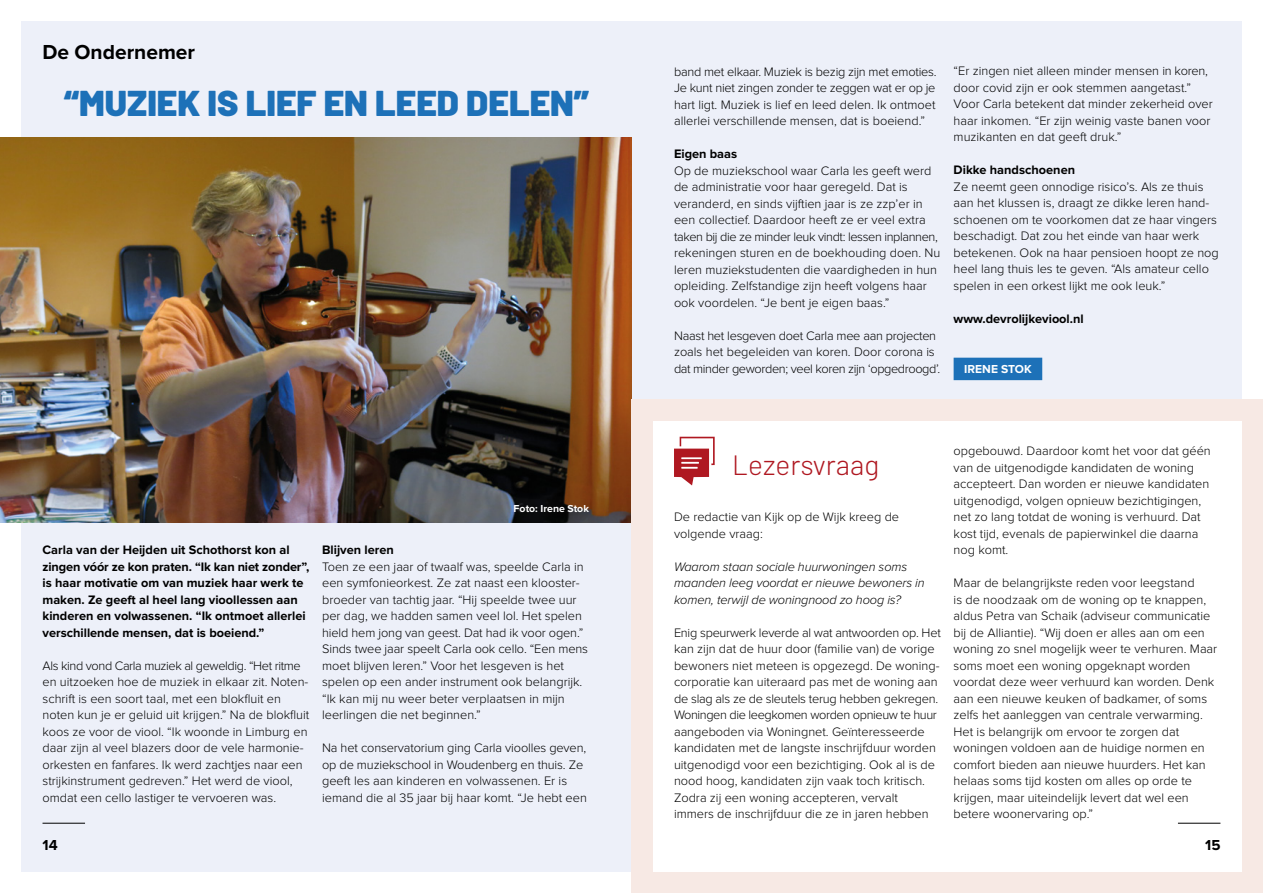
<style>
.page{position:relative;width:1263px;height:893px;background:#fff}
.page>*{position:absolute;margin:0;border:0;box-sizing:border-box;transform-origin:0 0}
.t1{font:900 36px "Barlow";color:#1d71b8}
.t2{font:300 28.05px "Barlow";color:#af1821}
.t3{font:700 21px "Proxima Nova";color:#000}
.t4{font:700 15px "Proxima Nova";color:#000}
.t5{font:300 12.75px/16.5px "Proxima Nova";color:#000}
.t6{font:700 12.75px/16.5px "Proxima Nova";color:#000}
.t7{font:300 12.75px/16.5px "Proxima Nova";letter-spacing:-.02em;color:#000}
.t8{font:italic 300 12.75px/16.5px "Proxima Nova";letter-spacing:-.01em;color:#000}
.t9{font:700 12px "Proxima Nova";color:#fff}
.t10{font:700 10.5px "Proxima Nova";color:#fff}
</style>
<div class="page">
<div style="left:21px;top:21px;width:1221px;height:851px;background:#edf0f9"></div>
<img style="left:0;top:137px;width:631px;height:385px">
<div style="left:954px;top:358px;width:88px;height:22px;background:#1d71b8"></div>
<hr style="left:43px;top:823px;width:42px;height:1px;background:#000">
<div style="left:631px;top:400px;width:632px;height:493px;background:#f7e9e4"></div>
<div style="left:653px;top:421px;width:589px;height:451px;background:#fff"></div>
<svg style="left:674px;top:437px;width:41px;height:48px"></svg>
<hr style="left:1178px;top:823px;width:42px;height:1px;background:#000">
<h3 class="t3" style="left:43px;top:40px;width:154px">De Ondernemer</h3>
<h1 class="t1" style="left:64px;top:81px;width:527px">“MUZIEK IS LIEF EN LEED DELEN”</h1>
<p class="t10" style="left:514px;top:502px;width:77px">Foto: Irene Stok</p>
<p class="t6" style="left:43px;top:542px;width:268px">Carla van der Heijden uit Schothorst kon al zingen vóór ze kon praten. “Ik kan niet zonder”, is haar motivatie om van muziek haar werk te maken. Ze geeft al heel lang vioollessen aan kinderen en volwassenen. “Ik ontmoet allerlei verschillende mensen, dat is boeiend.”</p>
<p class="t5" style="left:43px;top:658px;width:268px">Als kind vond Carla muziek al geweldig. “Het ritme en uitzoeken hoe de muziek in elkaar zit. Noten&shy;schrift is een soort taal, met een blokfluit en noten kun je er geluid uit krijgen.” Na de blokfluit koos ze voor de viool. “Ik woonde in Limburg en daar zijn al veel blazers door de vele harmonie&shy;orkesten en fanfares. Ik werd zachtjes naar een strijkinstrument gedreven.” Het werd de viool, omdat een cello lastiger te vervoeren was.</p>
<p class="t6" style="left:322px;top:542px;width:73px">Blijven leren</p>
<p class="t5" style="left:322px;top:559px;width:267px">Toen ze een jaar of twaalf was, speelde Carla in een symfonieorkest. Ze zat naast een klooster&shy;broeder van tachtig jaar. “Hij speelde twee uur per dag, we hadden samen veel lol. Het spelen hield hem jong van geest. Dat had ik voor ogen.” Sinds twee jaar speelt Carla ook cello. “Een mens moet blijven leren.” Voor het lesgeven is het spelen op een ander instrument ook belangrijk. “Ik kan mij nu weer beter verplaatsen in mijn leerlingen die net beginnen.”</p>
<p class="t5" style="left:322px;top:740px;width:266px">Na het conservatorium ging Carla vioolles geven, op de muziekschool in Woudenberg en thuis. Ze geeft les aan kinderen en volwassenen. Er is iemand die al 35 jaar bij haar komt. “Je hebt een</p>
<p class="t4" style="left:43px;top:837px;width:17px">14</p>
<p class="t5" style="left:674px;top:64px;width:264px;text-align:justify">band met elkaar. Muziek is bezig zijn met emoties.<br>Je kunt niet zingen zonder te zeggen wat er op je hart ligt. Muziek is lief en leed delen. Ik ontmoet allerlei verschillende mensen, dat is boeiend.”</p>
<p class="t6" style="left:674px;top:146px;width:65px">Eigen baas</p>
<p class="t5" style="left:674px;top:163px;width:268px">Op de muziekschool waar Carla les geeft werd de administratie voor haar geregeld. Dat is veranderd, en sinds vijftien jaar is ze zzp’er in een collectief. Daardoor heeft ze er veel extra taken bij die ze minder leuk vindt: lessen inplannen, rekeningen sturen en de boekhouding doen. Nu leren muziekstudenten die vaardigheden in hun opleiding. Zelfstandige zijn heeft volgens haar ook voordelen. “Je bent je eigen baas.”</p>
<p class="t7" style="left:674px;top:328px;width:268px">Naast het lesgeven doet Carla mee aan projecten zoals het begeleiden van koren. Door corona is dat minder geworden; veel koren zijn ‘opgedroogd’.</p>
<p class="t5" style="left:954px;top:64px;width:261px">“Er zingen niet alleen minder mensen in koren, door covid zijn er ook stemmen aangetast.” Voor Carla betekent dat minder zekerheid over haar inkomen. “Er zijn weinig vaste banen voor muzikanten en dat geeft druk.”</p>
<p class="t6" style="left:954px;top:162px;width:123px">Dikke handschoenen</p>
<p class="t5" style="left:954px;top:179px;width:267px">Ze neemt geen onnodige risico’s. Als ze thuis aan het klussen is, draagt ze dikke leren hand&shy;schoenen om te voorkomen dat ze haar vingers beschadigt. Dat zou het einde van haar werk betekenen. Ook na haar pensioen hoopt ze nog heel lang thuis les te geven. “Als amateur cello spelen in een orkest lijkt me ook leuk.”</p>
<p class="t6" style="left:954px;top:311px;width:132px">www.devrolijkeviool.nl</p>
<p class="t9" style="left:964px;top:362px;width:69px">IRENE STOK</p>
<h2 class="t2" style="left:732px;top:448px;width:148px">Lezersvraag</h2>
<p class="t5" style="left:674px;top:509px;width:227px">De redactie van Kijk op de Wijk kreeg de volgende vraag:</p>
<p class="t8" style="left:674px;top:559px;width:252px">Waarom staan sociale huurwoningen soms maanden leeg voordat er nieuwe bewoners in komen, terwijl de woningnood zo hoog is?</p>
<p class="t5" style="left:674px;top:625px;width:268px">Enig speurwerk leverde al wat antwoorden op. Het kan zijn dat de huur door (familie van) de vorige bewoners niet meteen is opgezegd. De woning&shy;corporatie kan uiteraard pas met de woning aan de slag als ze de sleutels terug hebben gekregen.<br>Woningen die leegkomen worden opnieuw te huur aangeboden via Woningnet. Geïnteresseerde kandidaten met de langste inschrijfduur worden uitgenodigd voor een bezichtiging. Ook al is de nood hoog, kandidaten zijn vaak toch kritisch.<br>Zodra zij een woning accepteren, vervalt immers de inschrijfduur die ze in jaren hebben</p>
<p class="t5" style="left:954px;top:443px;width:259px">opgebouwd. Daardoor komt het voor dat géén van de uitgenodigde kandidaten de woning accepteert. Dan worden er nieuwe kandidaten uitgenodigd, volgen opnieuw bezichtigingen, net zo lang totdat de woning is verhuurd. Dat kost tijd, evenals de papierwinkel die daarna nog komt.</p>
<p class="t5" style="left:954px;top:575px;width:265px">Maar de belangrijkste reden voor leegstand<br>is de noodzaak om de woning op te knappen, aldus Petra van Schaik (adviseur communicatie bij de Alliantie). “Wij doen er alles aan om een woning zo snel mogelijk weer te verhuren. Maar soms moet een woning opgeknapt worden voordat deze weer verhuurd kan worden. Denk aan een nieuwe keuken of badkamer, of soms zelfs het aanleggen van centrale verwarming.<br>Het is belangrijk om ervoor te zorgen dat woningen voldoen aan de huidige normen en comfort bieden aan nieuwe huurders. Het kan helaas soms tijd kosten om alles op orde te krijgen, maar uiteindelijk levert dat wel een betere woonervaring op.”</p>
<p class="t4" style="left:1205px;top:837px;width:17px">15</p>
</div>
